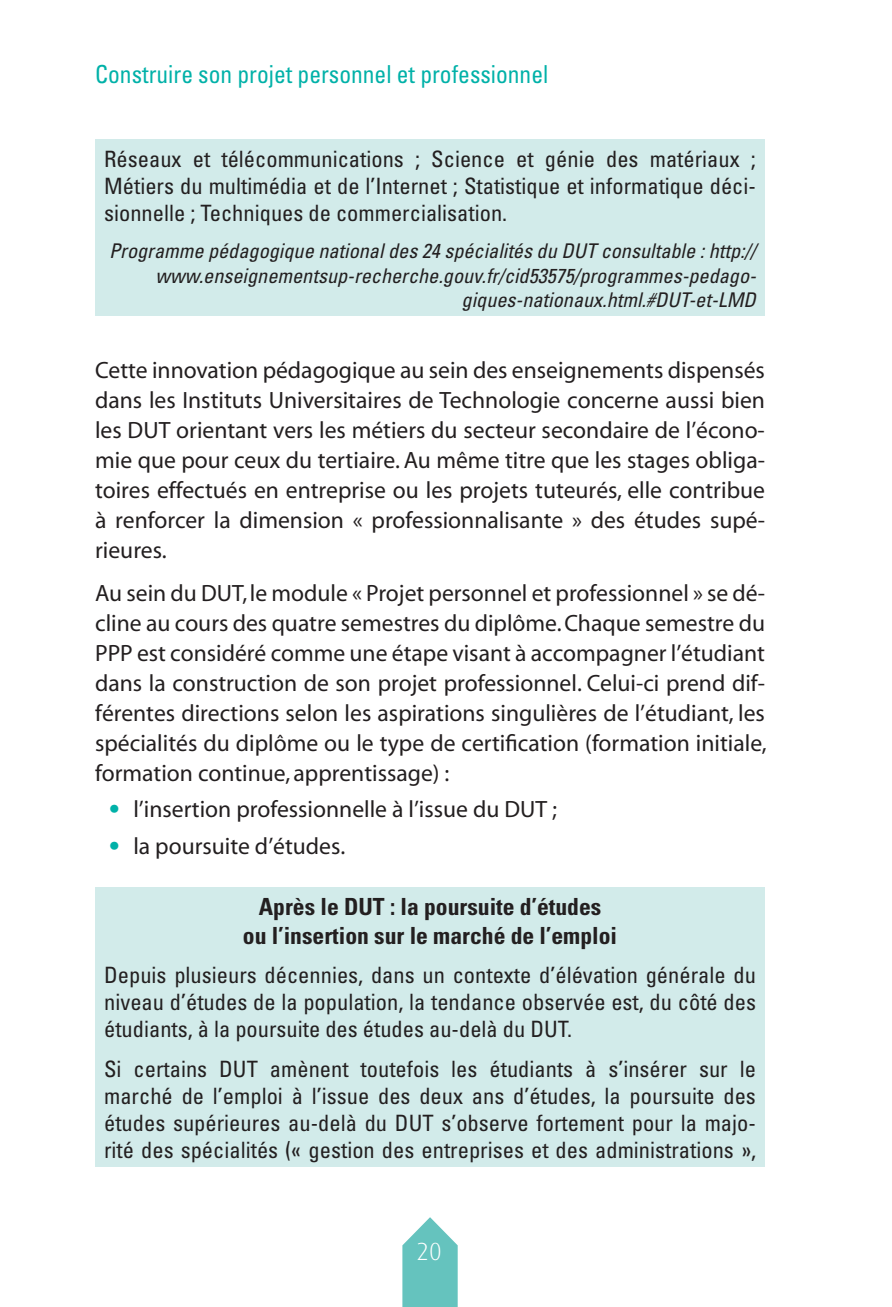
<style>
.page{position:relative;width:892px;height:1307px;background:#fff}
.page>*{position:absolute;margin:0;border:0;box-sizing:border-box;transform-origin:0 0}
.t1{font:condensed 24.75px "Univers";color:#00b1a8;scale:.95 1}
.t2{font:300 24.75px "Dax";color:#fff}
.t3{font:23.62px/29.9px "Myriad";color:#231f20;text-align:justify}
.t4{font:700 condensed 23.62px/28.3px "Univers";color:#231f20;text-align:center}
.t5{font:condensed 22.5px/27px "Univers";color:#231f20;text-align:justify}
.t6{font:italic condensed 20.25px/24.3px "Univers";color:#231f20;text-align:right}
.s1{font-family:"DIN";font-size:24.75px;color:#00b1a8}
</style>
<div class="page">
<svg style="left:402px;top:1217px;width:56px;height:89px"></svg>
<div style="left:95px;top:140px;width:670px;height:176px;background:#d2ebea"></div>
<div style="left:95px;top:887px;width:670px;height:280px;background:#d2ebea"></div>
<p class="t1" style="left:95px;top:59px;width:479px">Construire son projet personnel et professionnel</p>
<p class="t5" style="left:104px;top:145px;width:653px">Réseaux et télécommunications ; Science et génie des matériaux ; Métiers du multimédia et de l’Internet ; Statistique et informatique déci&shy;sionnelle ; Techniques de commercialisation.</p>
<p class="t6" style="left:109px;top:238px;width:648px">Programme pédagogique national des 24 spécialités du DUT consultable : http:// www.enseignementsup-recherche.gouv.fr/cid53575/programmes-pedago&shy;giques-nationaux.html.#DUT-et-LMD</p>
<p class="t3" style="left:95px;top:356px;width:671px">Cette innovation pédagogique au sein des enseignements dispensés dans les Instituts Universitaires de Technologie concerne aussi bien les DUT orientant vers les métiers du secteur secondaire de l’écono&shy;mie que pour ceux du tertiaire. Au même titre que les stages obliga&shy;toires effectués en entreprise ou les projets tuteurés, elle contribue à renforcer la dimension « professionnalisante » des études supé&shy;rieures.</p>
<p class="t3" style="left:95px;top:579px;width:673px">Au sein du DUT, le module « Projet personnel et professionnel » se dé&shy;cline au cours des quatre semestres du diplôme. Chaque semestre du PPP est considéré comme une étape visant à accompagner l’étudiant dans la construction de son projet professionnel. Celui-ci prend dif&shy;férentes directions selon les aspirations singulières de l’étudiant, les spécialités du diplôme ou le type de certification (formation initiale, formation continue, apprentissage) :</p>
<p class="t3" style="left:108px;top:795px;width:451px"><span class="s1">•</span> l’insertion professionnelle à l’issue du DUT ;</p>
<p class="t3" style="left:108px;top:832px;width:239px"><span class="s1">•</span> la poursuite d’études.</p>
<p class="t4" style="left:243px;top:892px;width:376px">Après le DUT : la poursuite d’études<br>ou l’insertion sur le marché de l’emploi</p>
<p class="t5" style="left:104px;top:961px;width:653px">Depuis plusieurs décennies, dans un contexte d’élévation générale du niveau d’études de la population, la tendance observée est, du côté des étudiants, à la poursuite des études au-delà du DUT.</p>
<p class="t5" style="left:104px;top:1054px;width:653px">Si certains DUT amènent toutefois les étudiants à s’insérer sur le marché de l’emploi à l’issue des deux ans d’études, la poursuite des études supérieures au-delà du DUT s’observe fortement pour la majo&shy;rité des spécialités (« gestion des entreprises et des administrations »,</p>
<p class="t2" style="left:417px;top:1237px;width:27px">20</p>
</div>
